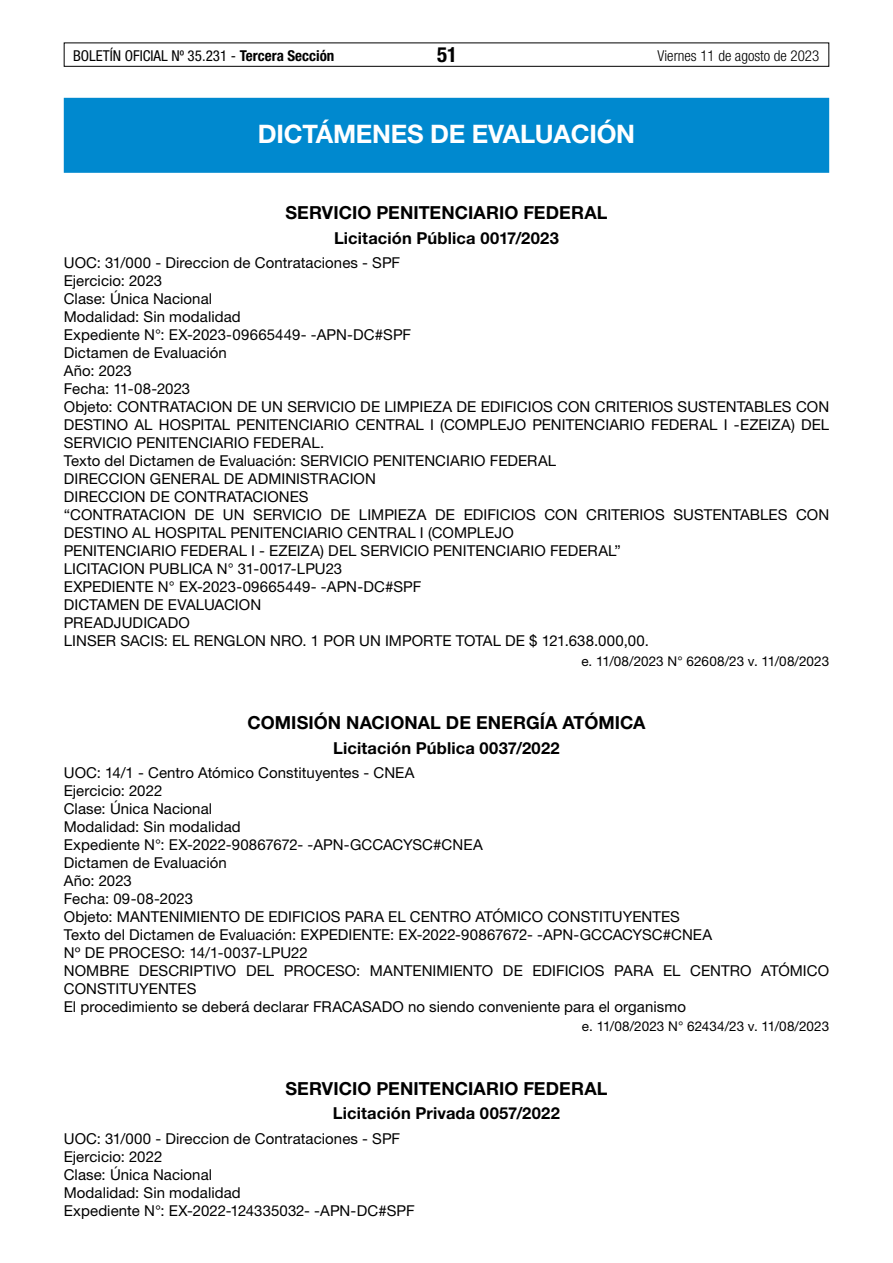
<style>
.page{position:relative;width:893px;height:1263px;background:#fff}
.page>*{position:absolute;margin:0;border:0;box-sizing:border-box;transform-origin:0 0}
.t1{font:700 25.5px "Helvetica Neue LT Std";letter-spacing:-.01em;color:#fff}
.t2{font:700 condensed 21px "Helvetica Neue LT Std";color:#000}
.t3{font:700 18px "Helvetica Neue LT Std";letter-spacing:.005em;color:#000}
.t4{font:700 16.5px "Helvetica Neue LT Std";letter-spacing:.01em;color:#000}
.t5{font:15px/18px "Helvetica Neue LT Std";letter-spacing:.005em;color:#000}
.t6{font:condensed 15px "Helvetica Neue LT Std";color:#000}
.t7{font:300 condensed 15px "Helvetica Neue LT Std";color:#000}
.t8{font:13.5px "Helvetica Neue LT Std";letter-spacing:-.005em;color:#000}
.s1{font-weight:700}
</style>
<div class="page">
<div style="left:64px;top:43px;width:765px;height:24px;border:1px solid #000"></div>
<div style="left:64px;top:98px;width:765px;height:75px;background:#0089cf"></div>
<p class="t6" style="left:73px;top:47px;width:263px">BOLETÍN OFICIAL Nº 35.231 - <span class="s1">Tercera Sección</span></p>
<h2 class="t2" style="left:437px;top:42px;width:22px">51</h2>
<p class="t7" style="left:658px;top:47px;width:163px">Viernes 11 de agosto de 2023</p>
<h1 class="t1" style="left:258px;top:118px;width:379px">DICTÁMENES DE EVALUACIÓN</h1>
<p class="t3" style="left:285px;top:202px;width:324px">SERVICIO PENITENCIARIO FEDERAL</p>
<p class="t4" style="left:334px;top:228px;width:226px">Licitación Pública 0017/2023</p>
<p class="t5" style="left:64px;top:254px;width:767px">UOC: 31/000 - Direccion de Contrataciones - SPF<br>Ejercicio: 2023<br>Clase: Única Nacional<br>Modalidad: Sin modalidad<br>Expediente N°: EX-2023-09665449- -APN-DC#SPF<br>Dictamen de Evaluación<br>Año: 2023<br>Fecha: 11-08-2023<br>Objeto: CONTRATACION DE UN SERVICIO DE LIMPIEZA DE EDIFICIOS CON CRITERIOS SUSTENTABLES CON DESTINO AL HOSPITAL PENITENCIARIO CENTRAL I (COMPLEJO PENITENCIARIO FEDERAL I -EZEIZA) DEL SERVICIO PENITENCIARIO FEDERAL.<br>Texto del Dictamen de Evaluación: SERVICIO PENITENCIARIO FEDERAL<br>DIRECCION GENERAL DE ADMINISTRACION<br>DIRECCION DE CONTRATACIONES<br>“CONTRATACION DE UN SERVICIO DE LIMPIEZA DE EDIFICIOS CON CRITERIOS SUSTENTABLES CON DESTINO AL HOSPITAL PENITENCIARIO CENTRAL I (COMPLEJO<br>PENITENCIARIO FEDERAL I - EZEIZA) DEL SERVICIO PENITENCIARIO FEDERAL”<br>LICITACION PUBLICA N° 31-0017-LPU23<br>EXPEDIENTE N° EX-2023-09665449- -APN-DC#SPF<br>DICTAMEN DE EVALUACION<br>PREADJUDICADO<br>LINSER SACIS: EL RENGLON NRO. 1 POR UN IMPORTE TOTAL DE $ 121.638.000,00.</p>
<p class="t8" style="left:581px;top:653px;width:249px">e. 11/08/2023 N° 62608/23 v. 11/08/2023</p>
<p class="t3" style="left:247px;top:712px;width:400px">COMISIÓN NACIONAL DE ENERGÍA ATÓMICA</p>
<p class="t4" style="left:333px;top:737px;width:228px">Licitación Pública 0037/2022</p>
<p class="t5" style="left:64px;top:763px;width:767px">UOC: 14/1 - Centro Atómico Constituyentes - CNEA<br>Ejercicio: 2022<br>Clase: Única Nacional<br>Modalidad: Sin modalidad<br>Expediente N°: EX-2022-90867672- -APN-GCCACYSC#CNEA<br>Dictamen de Evaluación<br>Año: 2023<br>Fecha: 09-08-2023<br>Objeto: MANTENIMIENTO DE EDIFICIOS PARA EL CENTRO ATÓMICO CONSTITUYENTES<br>Texto del Dictamen de Evaluación: EXPEDIENTE: EX-2022-90867672- -APN-GCCACYSC#CNEA<br>Nº DE PROCESO: 14/1-0037-LPU22<br>NOMBRE DESCRIPTIVO DEL PROCESO: MANTENIMIENTO DE EDIFICIOS PARA EL CENTRO ATÓMICO CONSTITUYENTES<br>El procedimiento se deberá declarar FRACASADO no siendo conveniente para el organismo</p>
<p class="t8" style="left:582px;top:1018px;width:249px">e. 11/08/2023 N° 62434/23 v. 11/08/2023</p>
<p class="t3" style="left:285px;top:1077px;width:324px">SERVICIO PENITENCIARIO FEDERAL</p>
<p class="t4" style="left:333px;top:1103px;width:229px">Licitación Privada 0057/2022</p>
<p class="t5" style="left:64px;top:1129px;width:352px">UOC: 31/000 - Direccion de Contrataciones - SPF<br>Ejercicio: 2022<br>Clase: Única Nacional<br>Modalidad: Sin modalidad<br>Expediente N°: EX-2022-124335032- -APN-DC#SPF</p>
</div>
